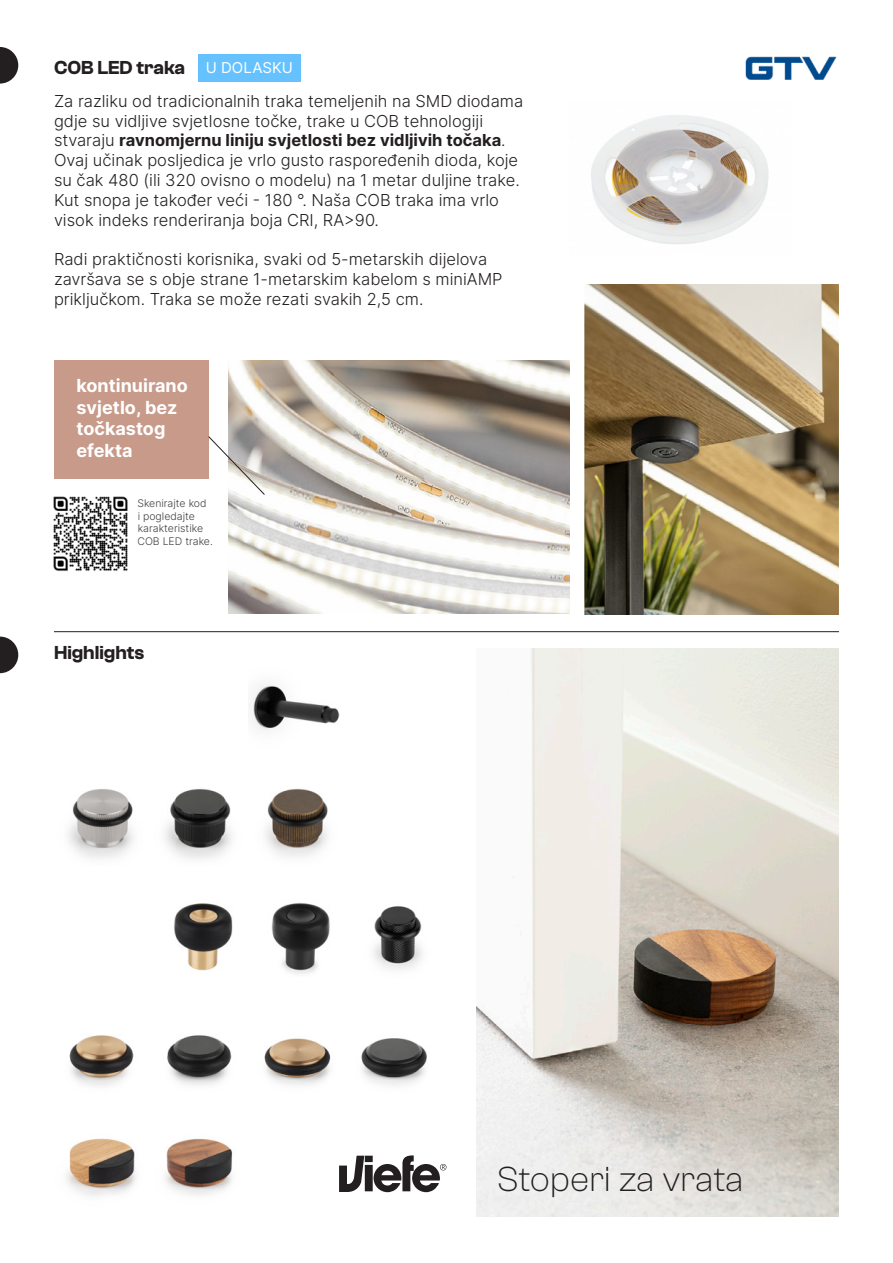
<style>
.page{position:relative;width:893px;height:1263px;background:#fff}
.page>*{position:absolute;margin:0;border:0;box-sizing:border-box;transform-origin:0 0}
.t1{font:300 36px "Clash Grotesk";letter-spacing:.015em;color:#231f20}
.t2{font:600 19.5px "Clash Grotesk";letter-spacing:-.005em;color:#231f20}
.t3{font:700 18px "Inter";color:#fff}
.t4{font:300 16.5px/19.8px "Inter";color:#231f20}
.t5{font:15px "Inter";color:#fff}
.t6{font:300 10.5px/12.6px "Inter";color:#3e3e3f}
.s1{font-weight:700}
</style>
<div class="page">
<svg style="left:0;top:47px;width:18px;height:37px"></svg>
<svg style="left:0;top:637px;width:18px;height:36px"></svg>
<hr style="left:54px;top:631px;width:785px;height:1px;background:#231f20">
<img style="left:229px;top:361px;width:341px;height:252px">
<img style="left:584px;top:284px;width:255px;height:330px">
<img style="left:591px;top:115px;width:178px;height:129px">
<img style="left:745px;top:57px;width:92px;height:22px">
<div style="left:54px;top:361px;width:154px;height:118px;background:#c89a8a"></div>
<svg style="left:208px;top:435px;width:58px;height:61px"></svg>
<div style="left:199px;top:54px;width:102px;height:28px;background:#66c2ff"></div>
<img style="left:476px;top:648px;width:363px;height:569px">
<img style="left:68px;top:788px;width:260px;height:71px">
<img style="left:252px;top:684px;width:88px;height:46px">
<img style="left:174px;top:903px;width:248px;height:71px">
<img style="left:69px;top:1035px;width:358px;height:51px">
<img style="left:66px;top:1138px;width:167px;height:58px">
<svg style="left:339px;top:1155px;width:107px;height:37px"></svg>
<img style="left:53px;top:496px;width:75px;height:75px">
<p class="t2" style="left:54px;top:57px;width:133px">COB LED traka</p>
<p class="t5" style="left:206px;top:57px;width:89px">U DOLASKU</p>
<p class="t4" style="left:54px;top:91px;width:471px">Za razliku od tradicionalnih traka temeljenih na SMD diodama gdje su vidljive svjetlosne točke, trake u COB tehnologiji stvaraju <span class="s1">ravnomjernu liniju svjetlosti bez vidljivih točaka</span>.<br>Ovaj učinak posljedica je vrlo gusto raspoređenih dioda, koje su čak 480 (ili 320 ovisno o modelu) na 1 metar duljine trake.<br>Kut snopa je također veći - 180 °. Naša COB traka ima vrlo visok indeks renderiranja boja CRI, RA&gt;90.</p>
<p class="t4" style="left:54px;top:249px;width:450px">Radi praktičnosti korisnika, svaki od 5-metarskih dijelova završava se s obje strane 1-metarskim kabelom s miniAMP priključkom. Traka se može rezati svakih 2,5 cm.</p>
<p class="t3" style="left:77px;top:372px;width:113px">kontinuirano</p>
<p class="t3" style="left:77px;top:394px;width:102px">svjetlo, bez</p>
<p class="t3" style="left:77px;top:415px;width:90px">točkastog</p>
<p class="t3" style="left:77px;top:437px;width:58px">efekta</p>
<p class="t6" style="left:137px;top:497px;width:77px">Skenirajte kod<br>i pogledajte karakteristike<br>COB LED trake.</p>
<p class="t2" style="left:54px;top:642px;width:92px">Highlights</p>
<p class="t1" style="left:497px;top:1159px;width:247px">Stoperi za vrata</p>
</div>
